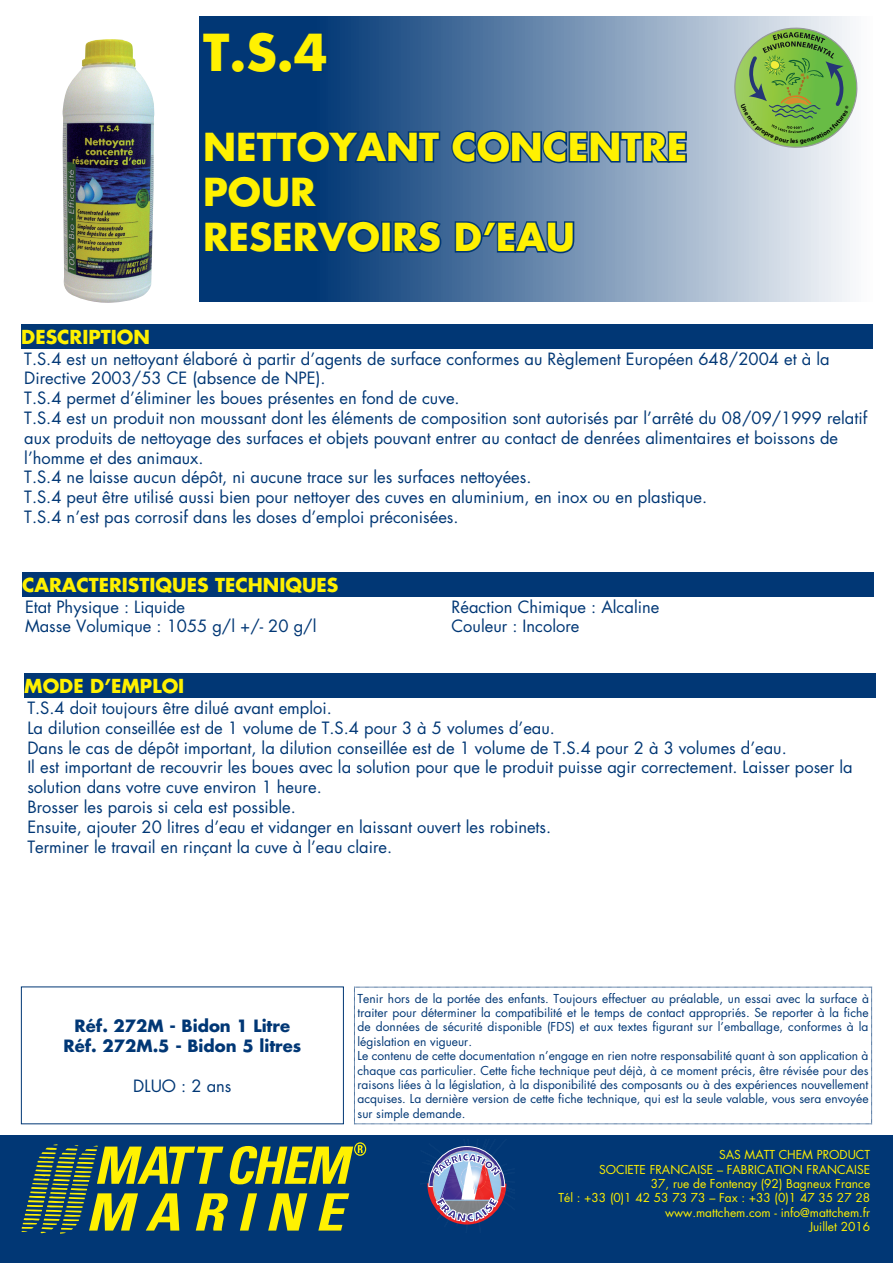
<style>
.page{position:relative;width:893px;height:1263px;background:#fff}
.page>*{position:absolute;margin:0;border:0;box-sizing:border-box;transform-origin:0 0}
.t1{font:700 49.5px "Futura";color:#fff101}
.t2{font:700 37.5px/45px "Futura";color:#fff101}
.t3{font:700 18.75px "Futura";color:#fff101}
.t4{font:16.5px/19.8px "Futura";color:#013775}
.t5{font:700 16.5px/19.8px "Futura";color:#013775;text-align:center}
.t6{font:12px/14.4px "Futura";color:#013775}
.t7{font:12px/14.4px "Futura";color:#fff101;text-align:right}
</style>
<div class="page">
<svg style="left:199px;top:16px;width:651px;height:286px;background:#6a89ad"></svg>
<div style="left:0;top:1135px;width:893px;height:128px;background:#013775"></div>
<svg style="left:21px;top:1142px;width:345px;height:92px"></svg>
<svg style="left:200px;top:31px;width:32px;height:43px"></svg>
<div style="left:231px;top:59px;width:14px;height:15px;border:3px solid #013775;border-radius:50%"></div>
<div style="left:244px;top:30px;width:35px;height:45px;background:#013775"></div>
<div style="left:278px;top:59px;width:15px;height:15px;border:3px solid #013775;border-radius:50%"></div>
<div style="left:292px;top:31px;width:37px;height:43px;background:#013775"></div>
<svg style="left:202px;top:123px;width:240px;height:42px;background:#0b3f7a"></svg>
<svg style="left:450px;top:129px;width:238px;height:36px;background:#426a98"></svg>
<div style="left:202px;top:174px;width:120px;height:36px;background:#013775"></div>
<svg style="left:202px;top:219px;width:180px;height:36px;background:#043976"></svg>
<div style="left:381px;top:221px;width:10px;height:32px;border:3px solid #013775"></div>
<svg style="left:392px;top:219px;width:51px;height:36px;background:#1b4b83"></svg>
<svg style="left:453px;top:213px;width:124px;height:42px;background:#3d6695"></svg>
<img style="left:62px;top:39px;width:93px;height:264px">
<div style="left:21px;top:987px;width:323px;height:137px;border:1px solid #013775"></div>
<svg style="left:354px;top:987px;width:518px;height:137px"></svg>
<div style="left:21px;top:324px;width:852px;height:25px;background:#013775"></div>
<div style="left:22px;top:572px;width:852px;height:25px;background:#013775"></div>
<div style="left:24px;top:674px;width:852px;height:24px;background:#013775"></div>
<svg style="left:733px;top:26px;width:125px;height:123px;background:#8ebb70"></svg>
<svg style="left:427px;top:1146px;width:80px;height:79px"></svg>
<h1 class="t1" style="left:203px;top:18px;width:126px">T.S.4</h1>
<p class="t3" style="left:21px;top:324px;width:130px">DESCRIPTION</p>
<h2 class="t2" style="left:203px;top:123px;width:486px">NETTOYANT CONCENTRE<br>POUR<br>RESERVOIRS D’EAU</h2>
<p class="t4" style="left:24px;top:348px;width:844px">T.S.4 est un nettoyant élaboré à partir d’agents de surface conformes au Règlement Européen 648/2004 et à la Directive 2003/53 CE (absence de NPE).<br>T.S.4 permet d’éliminer les boues présentes en fond de cuve.<br>T.S.4 est un produit non moussant dont les éléments de composition sont autorisés par l’arrêté du 08/09/1999 relatif aux produits de nettoyage des surfaces et objets pouvant entrer au contact de denrées alimentaires et boissons de l’homme et des animaux.<br>T.S.4 ne laisse aucun dépôt, ni aucune trace sur les surfaces nettoyées.<br>T.S.4 peut être utilisé aussi bien pour nettoyer des cuves en aluminium, en inox ou en plastique.<br>T.S.4 n’est pas corrosif dans les doses d’emploi préconisées.</p>
<p class="t3" style="left:22px;top:572px;width:318px">CARACTERISTIQUES TECHNIQUES</p>
<p class="t4" style="left:25px;top:596px;width:293px">Etat Physique : Liquide<br>Masse Volumique : 1055 g/l +/- 20 g/l</p>
<p class="t4" style="left:451px;top:596px;width:209px">Réaction Chimique : Alcaline<br>Couleur : Incolore</p>
<p class="t3" style="left:24px;top:673px;width:162px">MODE D’EMPLOI</p>
<p class="t4" style="left:27px;top:698px;width:827px">T.S.4 doit toujours être dilué avant emploi.<br>La dilution conseillée est de 1 volume de T.S.4 pour 3 à 5 volumes d’eau.<br>Dans le cas de dépôt important, la dilution conseillée est de 1 volume de T.S.4 pour 2 à 3 volumes d’eau.<br>Il est important de recouvrir les boues avec la solution pour que le produit puisse agir correctement. Laisser poser la solution dans votre cuve environ 1 heure.<br>Brosser les parois si cela est possible.<br>Ensuite, ajouter 20 litres d’eau et vidanger en laissant ouvert les robinets.<br>Terminer le travail en rinçant la cuve à l’eau claire.</p>
<p class="t5" style="left:63px;top:1016px;width:239px">Réf. 272M - Bidon 1 Litre<br>Réf. 272M.5 - Bidon 5 litres</p>
<p class="t4" style="left:133px;top:1075px;width:100px">DLUO : 2 ans</p>
<p class="t6" style="left:358px;top:991px;width:513px">Tenir hors de la portée des enfants. Toujours effectuer au préalable, un essai avec la surface à traiter pour déterminer la compatibilité et le temps de contact appropriés. Se reporter à la fiche de données de sécurité disponible (FDS) et aux textes figurant sur l’emballage, conformes à la législation en vigueur.<br>Le contenu de cette documentation n’engage en rien notre responsabilité quant à son application à chaque cas particulier. Cette fiche technique peut déjà, à ce moment précis, être révisée pour des raisons liées à la législation, à la disponibilité des composants ou à des expériences nouvellement acquises. La dernière version de cette fiche technique, qui est la seule valable, vous sera envoyée sur simple demande.</p>
<p class="t7" style="left:558px;top:1147px;width:313px">SAS MATT CHEM PRODUCT<br>SOCIETE FRANCAISE – FABRICATION FRANCAISE<br>37, rue de Fontenay (92) Bagneux France<br>Tél : +33 (0)1 42 53 73 73 – Fax : +33 (0)1 47 35 27 28 www.mattchem.com - info@mattchem.fr<br>Juillet 2016</p>
</div>
